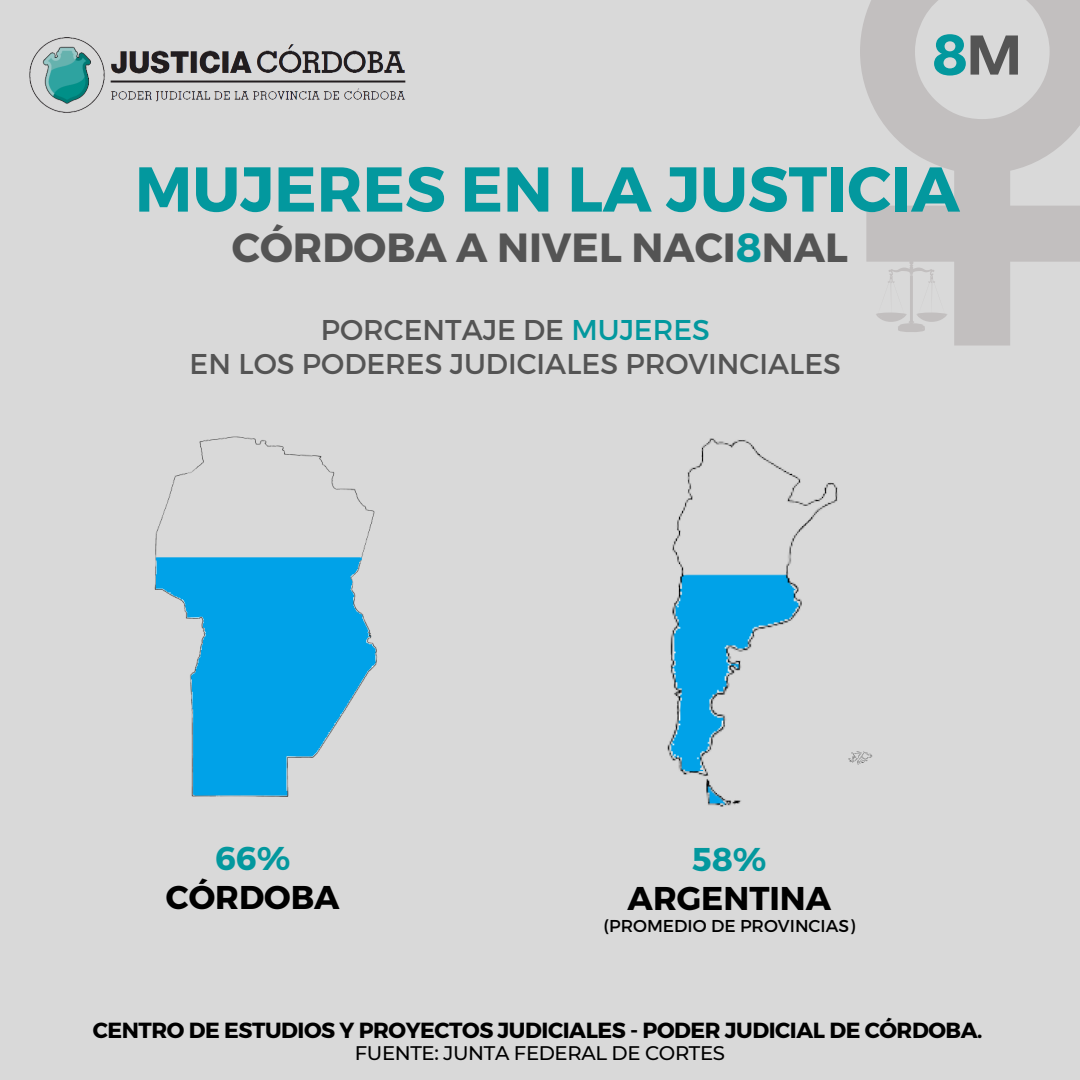
<style>
.page{position:relative;width:1080px;height:1080px;background:#d9d9d9}
.page>*{position:absolute;margin:0;border:0;box-sizing:border-box;transform-origin:0 0}
.t1{font:700 63.23px "Montserrat";color:#03989e}
.t2{font:700 54.9px "Agrandir";color:#03989e}
.t3{font:700 40.73px "Montserrat";color:#545454}
.t4{font:700 32.85px "Montserrat";color:#000}
.t5{font:700 32.85px "Montserrat";color:#03989e}
.t6{font:28.57px "Montserrat";color:#545454}
.t7{font:700 21.82px "Montserrat";letter-spacing:-.02em;color:#000}
.t8{font:500 19.57px "Montserrat";letter-spacing:-.02em;color:#000}
.t9{font:17.1px "Montserrat";color:#000}
.s1{color:#545454}
.s2{color:#03989e}
</style>
<div class="page">
<svg style="left:860px;top:0;width:220px;height:346px;fill:#c2bfbf"></svg>
<img style="left:29px;top:37px;width:377px;height:76px">
<svg style="left:876px;top:261px;width:72px;height:72px"></svg>
<img style="left:667px;top:438px;width:171px;height:369px">
<img style="left:848px;top:751px;width:25px;height:14px">
<img style="left:154px;top:436px;width:223px;height:361px">
<p class="t2" style="left:932px;top:33px;width:90px">8<span class="s1">M</span></p>
<p class="t1" style="left:135px;top:148px;width:826px">MUJERES EN LA JUSTICIA</p>
<p class="t3" style="left:232px;top:221px;width:618px">CÓRDOBA A NIVEL NACI<span class="s2">8</span>NAL</p>
<p class="t6" style="left:321px;top:312px;width:391px">PORCENTAJE DE <span class="s2">MUJERES</span></p>
<p class="t6" style="left:190px;top:345px;width:653px">EN LOS PODERES JUDICIALES PROVINCIALES</p>
<p class="t5" style="left:215px;top:837px;width:77px">66%</p>
<p class="t4" style="left:166px;top:876px;width:175px">CÓRDOBA</p>
<p class="t5" style="left:692px;top:838px;width:76px">58%</p>
<p class="t4" style="left:628px;top:877px;width:205px">ARGENTINA</p>
<p class="t9" style="left:604px;top:915px;width:253px">(PROMEDIO DE PROVINCIAS)</p>
<p class="t7" style="left:93px;top:1016px;width:891px">CENTRO DE ESTUDIOS Y PROYECTOS JUDICIALES - PODER JUDICIAL DE CÓRDOBA.</p>
<p class="t8" style="left:355px;top:1041px;width:372px">FUENTE: JUNTA FEDERAL DE CORTES</p>
</div>
